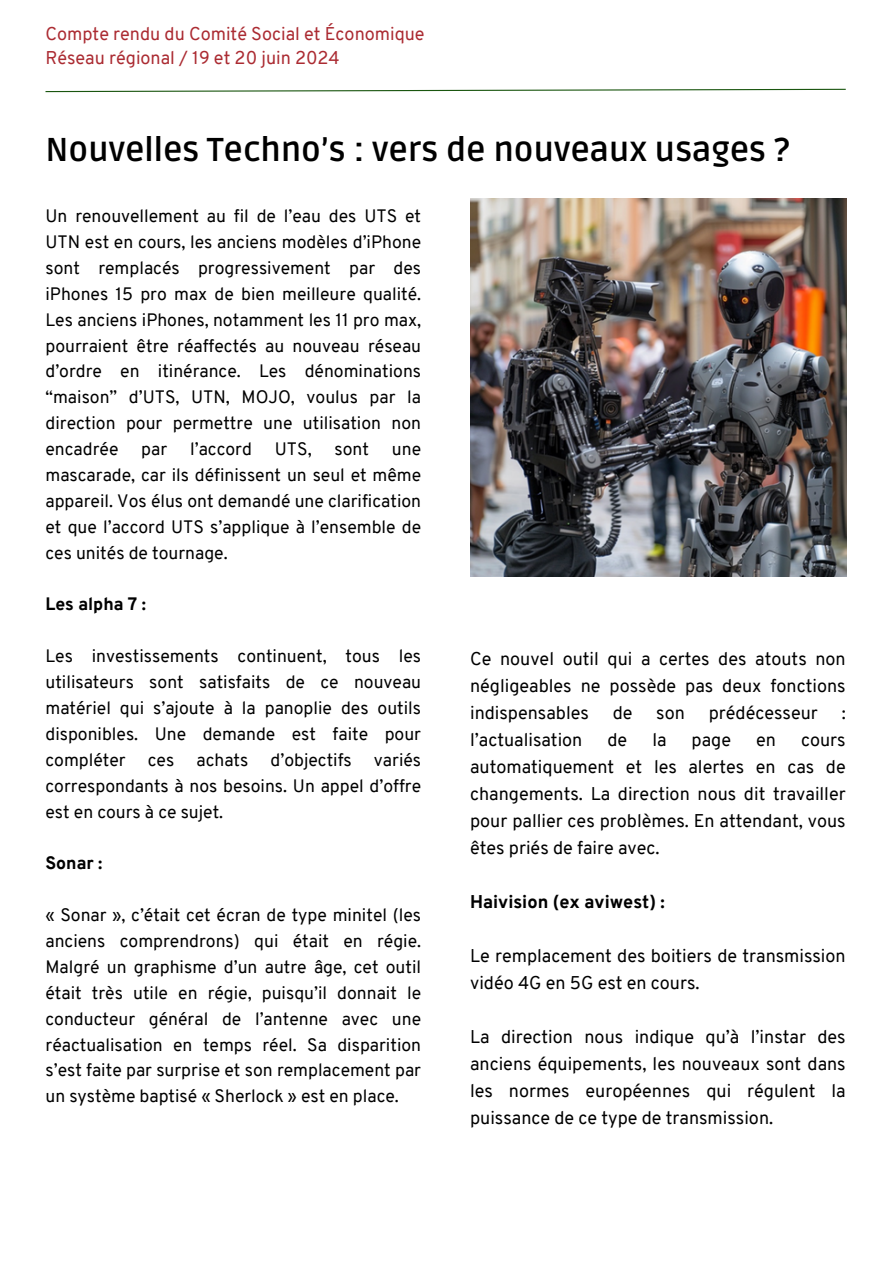
<style>
.page{position:relative;width:894px;height:1264px;background:#fff}
.page>*{position:absolute;margin:0;border:0;box-sizing:border-box;transform-origin:0 0}
.t1{font:700 33px "Ruda";color:#000}
.t2{font:18px/27px "Overpass";color:#000;text-align:justify}
.t3{font:18px "Overpass";color:#ab2b32}
.t4{font:800 18px "Overpass";color:#000}
.t5{font:17.55px/25.8px "Overpass";color:#000;text-align:justify}
.t6{font:800 17.55px "Overpass";color:#000}
</style>
<div class="page">
<svg style="left:45px;top:88px;width:801px;height:5px"></svg>
<img style="left:470px;top:198px;width:375px;height:378px">
<p class="t3" style="left:45px;top:26px;width:380px">Compte rendu du Comité Social et Économique</p>
<h1 class="t3" style="left:45px;top:51px;width:296px">Réseau régional / 19 et 20 juin 2024</h1>
<p class="t1" style="left:45px;top:131px;width:745px">Nouvelles Techno’s : vers de nouveaux usages ?</p>
<h2 class="t5" style="left:45px;top:205px;width:377px">Un renouvellement au fil de l’eau des UTS et UTN est en cours, les anciens modèles d’iPhone sont remplacés progressivement par des iPhones 15 pro max de bien meilleure qualité.<br>Les anciens iPhones, notamment les 11 pro max, pourraient être réaffectés au nouveau réseau d’ordre en itinérance. Les dénominations “maison” d’UTS, UTN, MOJO, voulus par la direction pour permettre une utilisation non encadrée</h2>
<h2 class="t5" style="left:141px;top:438px;width:27px">par</h2>
<h2 class="t5" style="left:190px;top:438px;width:63px">l’accord</h2>
<h2 class="t5" style="left:275px;top:438px;width:38px">UTS,</h2>
<h2 class="t5" style="left:334px;top:438px;width:36px">sont</h2>
<h2 class="t5" style="left:45px;top:438px;width:377px;text-indent:346px">une mascarade, car ils définissent un seul et même appareil. Vos élus ont demandé une clarification et que l’accord UTS s’applique à l’ensemble de ces unités de tournage.</h2>
<p class="t6" style="left:45px;top:597px;width:102px">Les alpha 7 :</p>
<h2 class="t5" style="left:45px;top:645px;width:377px">Les investissements continuent, tous les utilisateurs sont satisfaits de ce nouveau matériel qui s’ajoute à la panoplie des outils disponibles. Une demande est faite pour compléter</h2>
<h2 class="t5" style="left:45px;top:748px;width:377px;text-indent:328px">variés correspondants à nos besoins. Un appel d’offre est en cours à ce sujet.</h2>
<p class="t6" style="left:45px;top:856px;width:58px">Sonar :</p>
<p class="t5" style="left:45px;top:903px;width:377px">« Sonar », c’était cet écran de type minitel (les anciens comprendrons) qui était en régie.<br>Malgré un graphisme d’un autre âge, cet outil était très utile en régie, puisqu’il donnait le conducteur général de l’antenne avec une réactualisation en temps réel. Sa disparition s’est faite par surprise et son remplacement par un système baptisé « Sherlock » est en place.</p>
<h2 class="t5" style="left:148px;top:748px;width:28px">ces</h2>
<h2 class="t5" style="left:196px;top:748px;width:53px">achats</h2>
<h2 class="t5" style="left:270px;top:748px;width:83px">d’objectifs</h2>
<p class="t2" style="left:470px;top:646px;width:377px">Ce nouvel outil qui a certes des atouts non négligeables ne possède pas deux fonctions indispensables</p>
<p class="t2" style="left:612px;top:700px;width:21px">de</p>
<p class="t2" style="left:656px;top:700px;width:30px">son</p>
<p class="t2" style="left:708px;top:700px;width:111px">prédécesseur</p>
<p class="t2" style="left:841px;top:700px;width:6px">:</p>
<p class="t2" style="left:470px;top:727px;width:114px">l’actualisation</p>
<p class="t2" style="left:607px;top:727px;width:21px">de</p>
<p class="t2" style="left:652px;top:727px;width:16px">la</p>
<p class="t2" style="left:691px;top:727px;width:41px">page</p>
<p class="t2" style="left:756px;top:727px;width:21px">en</p>
<p class="t2" style="left:470px;top:727px;width:377px;text-indent:331px">cours automatiquement et les alertes en cas de changements. La direction nous dit travailler pour pallier ces problèmes. En attendant, vous êtes priés de faire avec.</p>
<h2 class="t4" style="left:470px;top:894px;width:196px">Haivision (ex aviwest) :</h2>
<p class="t2" style="left:470px;top:943px;width:377px">Le remplacement des boitiers de transmission vidéo 4G en 5G est en cours.</p>
<p class="t2" style="left:470px;top:1024px;width:377px">La direction nous indique qu’à l’instar des anciens équipements, les nouveaux sont dans les normes européennes qui régulent la puissance de ce type de transmission.</p>
</div>
